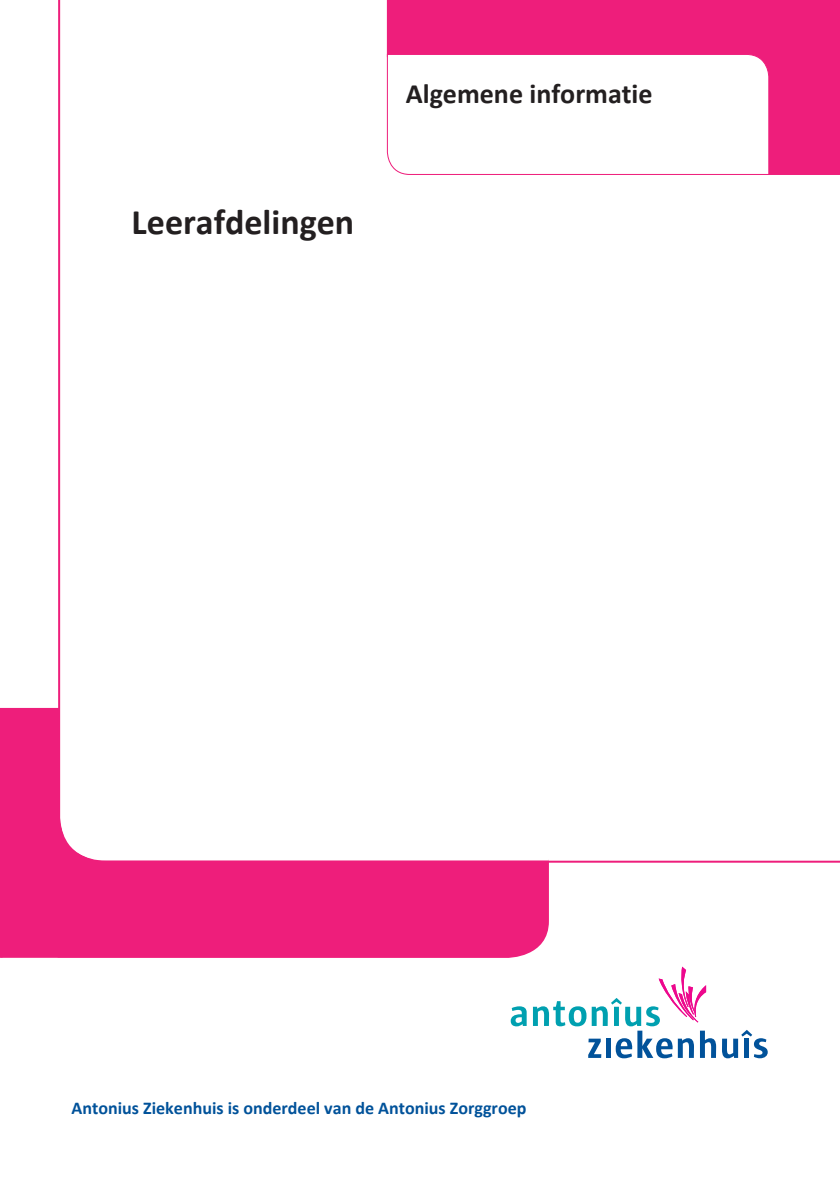
<style>
.page{position:relative;width:840px;height:1191px;background:#fff}
.page>*{position:absolute;margin:0;border:0;box-sizing:border-box;transform-origin:0 0}
.Voorkant_-_behandeli{font:700 36px "Calibri";color:#231f20}
.Voorkant_-_afdeling{font:700 28px "Calibri";color:#231f20}
.t1{font:700 18px "Calibri";color:#01529a}
</style>
<div class="page">
<div style="left:1px;top:708px;width:547px;height:250px;background:#ee1e7b"></div>
<svg style="left:60px;top:674px;width:488px;height:186px"></svg>
<svg style="left:510px;top:1006px;width:16px;height:20px"></svg>
<svg style="left:533px;top:966px;width:182px;height:92px"></svg>
<svg style="left:722px;top:1030px;width:45px;height:28px"></svg>
<div style="left:387px;top:0;width:452px;height:174px;background:#ee1e7b"></div>
<svg style="left:386px;top:53px;width:383px;height:122px"></svg>
<hr style="left:58px;top:0;width:2px;height:910px;background:#ee1e7b">
<hr style="left:27px;top:860px;width:812px;height:2px;background:#ee1e7b">
<div style="left:0;top:891px;width:58px;height:67px;background:#ee1e7b"></div>
<p class="Voorkant_-_behandeli" style="left:132px;top:199px;width:224px">Leerafdelingen</p>
<p class="Voorkant_-_afdeling" style="left:405px;top:76px;width:248px">Algemene informatie</p>
<p class="t1" style="left:72px;top:1096px;width:456px">Antonius Ziekenhuis is onderdeel van de Antonius Zorggroep</p>
</div>
